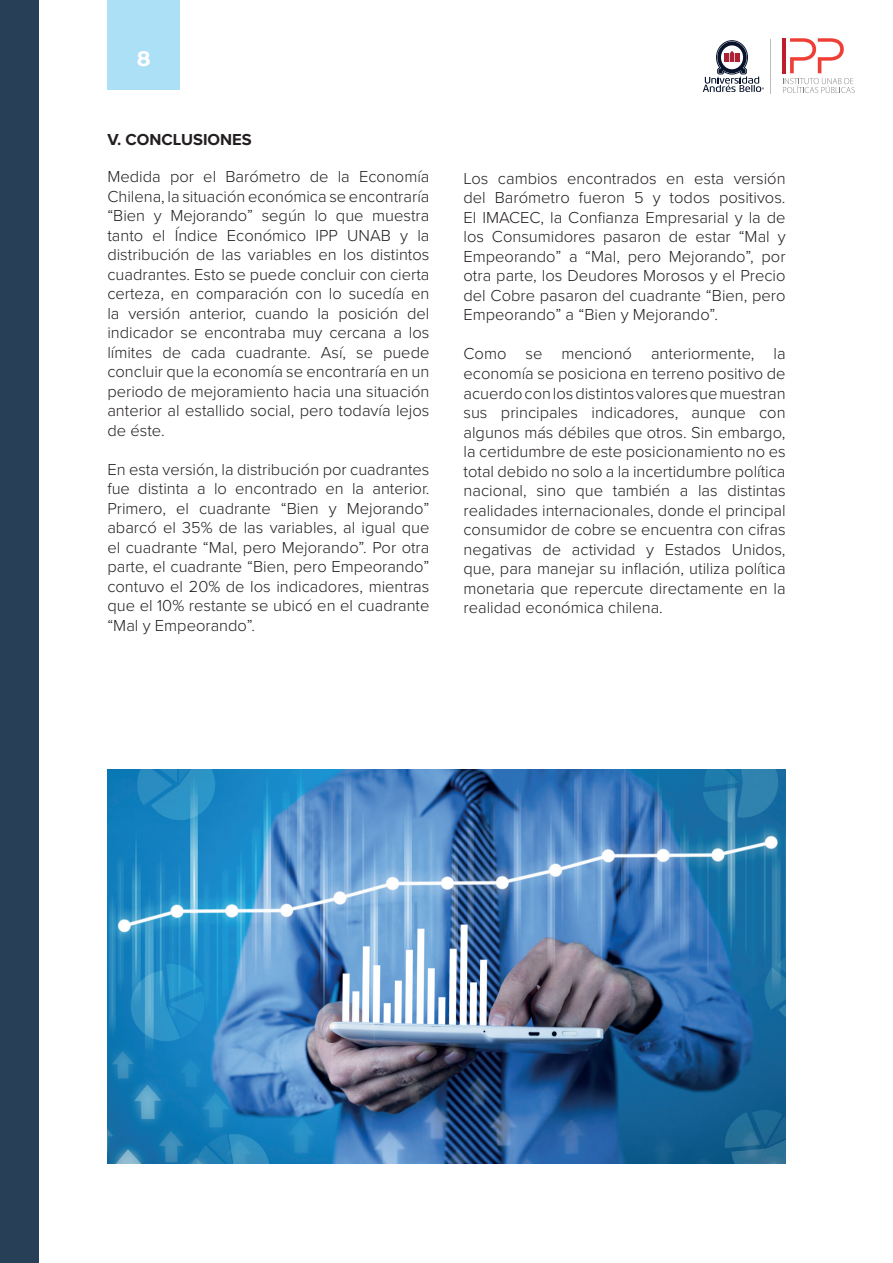
<style>
.page{position:relative;width:893px;height:1263px;background:#fff}
.page>*{position:absolute;margin:0;border:0;box-sizing:border-box;transform-origin:0 0}
.t1{font:700 21px "Montserrat";color:#fff}
.t2{font:300 16.5px/19.5px "Proxima Nova";color:#231f20;text-align:justify}
.t3{font:700 16.5px "Proxima Nova";color:#231f20}
</style>
<div class="page">
<div style="left:107px;top:0;width:73px;height:90px;background:#ace0f7"></div>
<div style="left:0;top:0;width:38px;height:1263px;background:#283f58"></div>
<svg style="left:703px;top:41px;width:61px;height:51px"></svg>
<hr style="left:771px;top:39px;width:1px;height:55px;background:#bbbdbd">
<hr style="left:782px;top:38px;width:4px;height:35px;background:#be1d2c">
<svg style="left:783px;top:38px;width:72px;height:55px"></svg>
<img style="left:107px;top:770px;width:679px;height:393px">
<p class="t1" style="left:137px;top:44px;width:15px">8</p>
<p class="t3" style="left:107px;top:127px;width:146px">V. CONCLUSIONES</p>
<p class="t2" style="left:107px;top:166px;width:324px">Medida por el Barómetro de la Economía Chilena, la situación económica se encontraría “Bien y Mejorando” según lo que muestra tanto el Índice Económico IPP UNAB y la distribución de las variables en los distintos cuadrantes. Esto se puede concluir con cierta certeza, en comparación con lo sucedía en la versión anterior, cuando la posición del indicador se encontraba muy cercana a los límites de cada cuadrante. Así, se puede concluir que la economía se encontraría en un periodo de mejoramiento hacia una situación anterior al estallido social, pero todavía lejos de éste.</p>
<p class="t2" style="left:107px;top:459px;width:324px">En esta versión, la distribución por cuadrantes fue distinta a lo encontrado en la anterior.<br>Primero, el cuadrante “Bien y Mejorando” abarcó el 35% de las variables, al igual que el cuadrante “Mal, pero Mejorando”. Por otra parte, el cuadrante “Bien, pero Empeorando” contuvo el 20% de los indicadores, mientras que el 10% restante se ubicó en el cuadrante “Mal y Empeorando”.</p>
<p class="t2" style="left:463px;top:168px;width:324px">Los cambios encontrados en esta versión del Barómetro fueron 5 y todos positivos.<br>El IMACEC, la Confianza Empresarial y la de los Consumidores pasaron de estar “Mal y Empeorando” a “Mal, pero Mejorando”, por otra parte, los Deudores Morosos y el Precio del Cobre pasaron del cuadrante “Bien, pero Empeorando” a “Bien y Mejorando”.</p>
<p class="t2" style="left:463px;top:343px;width:324px">Como se mencionó anteriormente, la economía se posiciona en terreno positivo de acuerdo con los distintos valores que muestran sus principales indicadores, aunque con algunos más débiles que otros. Sin embargo, la certidumbre de este posicionamiento no es total debido no solo a la incertidumbre política nacional, sino que también a las distintas realidades internacionales, donde el principal consumidor de cobre se encuentra con cifras negativas de actividad y Estados Unidos, que, para manejar su inflación, utiliza política monetaria que repercute directamente en la realidad económica chilena.</p>
</div>
